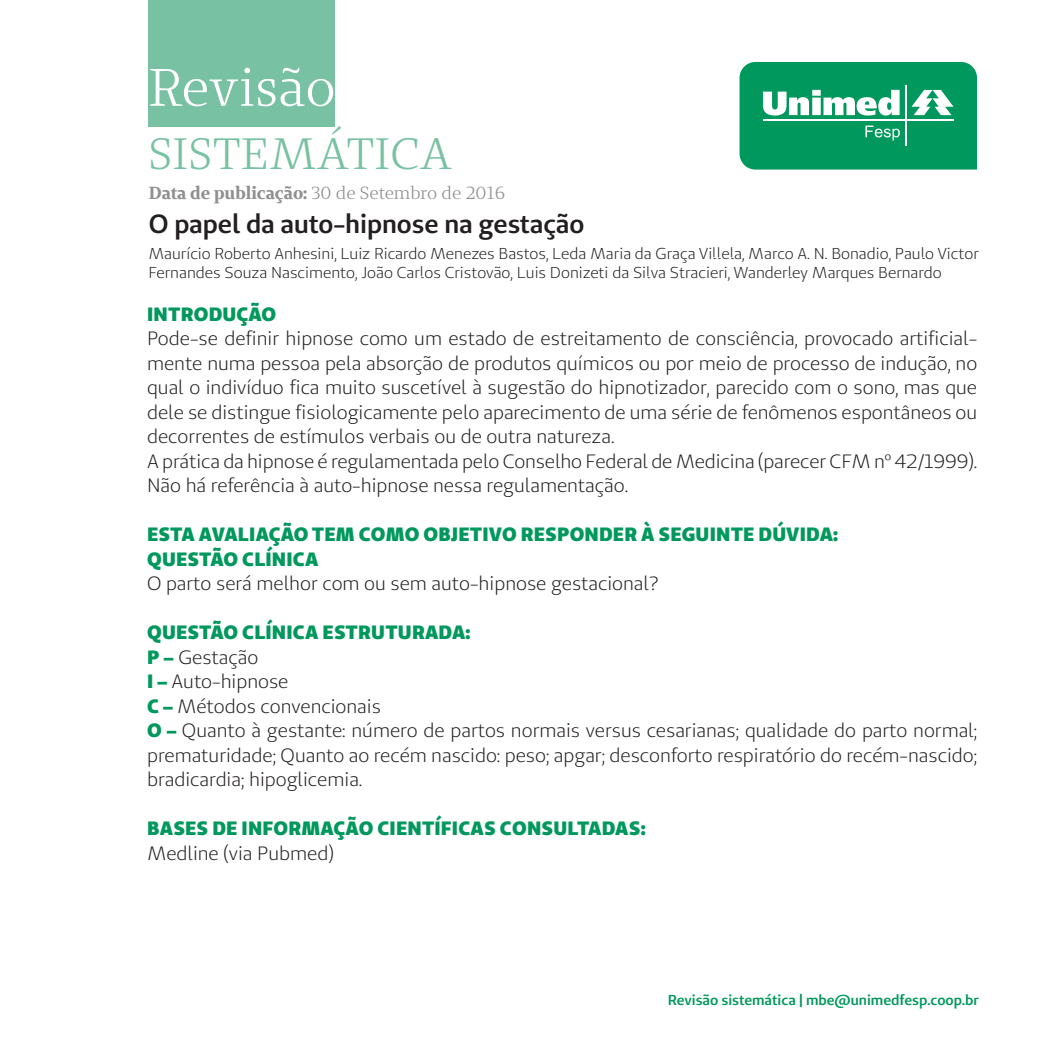
<style>
.page{position:relative;width:1042px;height:1042px;background:#fff}
.page>*{position:absolute;margin:0;border:0;box-sizing:border-box;transform-origin:0 0}
.t1{font:52.5px "Unimed Serif";color:#fff}
.t2{font:43.75px "Unimed Serif";letter-spacing:.01em;color:#78c1a2}
.Título{font:600 26.25px "Unimed Sans";color:#231f20}
.Texto{font:19.25px/24.5px "Unimed Sans";color:#231f20;text-align:justify}
.Intertítulo{font:900 19.25px "Unimed Sans";letter-spacing:.01em;color:#00985c}
.t3{font:17.5px "Unimed Serif";color:#909090}
.Referências{font:15.75px/18.9px "Unimed Sans";color:#231f20}
.t4{font:600 14.35px "Unimed Sans";color:#00985c}
.s1{font-weight:700}
.s2{font-weight:900;color:#00985c}
</style>
<div class="page">
<div style="left:148px;top:0;width:186px;height:127px;background:#78c1a2"></div>
<svg style="left:739px;top:62px;width:238px;height:108px;background:#24a673"></svg>
<h1 class="t1" style="left:148px;top:54px;width:189px">Revisão</h1>
<h2 class="t2" style="left:148px;top:126px;width:305px">SISTEMÁTICA</h2>
<p class="t3" style="left:149px;top:181px;width:358px"><span class="s1">Data de publicação:</span> 30 de Setembro de 2016</p>
<p class="Título" style="left:149px;top:207px;width:437px">O papel da auto-hipnose na gestação</p>
<p class="Referências" style="left:148px;top:243px;width:832px">Maurício Roberto Anhesini, Luiz Ricardo Menezes Bastos, Leda Maria da Graça Villela, Marco A. N. Bonadio, Paulo Victor<br>Fernandes Souza Nascimento, João Carlos Cristovão, Luis Donizeti da Silva Stracieri, Wanderley Marques Bernardo</p>
<p class="Intertítulo" style="left:147px;top:301px;width:131px">INTRODUÇÃO</p>
<p class="Texto" style="left:147px;top:326px;width:832px">Pode-se definir hipnose como um estado de estreitamento de consciência, provocado artificial&shy;mente numa pessoa pela absorção de produtos químicos ou por meio de processo de indução, no qual o indivíduo fica muito suscetível à sugestão do hipnotizador, parecido com o sono, mas que dele se distingue fisiologicamente pelo aparecimento de uma série de fenômenos espontâneos ou decorrentes de estímulos verbais ou de outra natureza.</p>
<p class="Texto" style="left:147px;top:448px;width:831px">A prática da hipnose é regulamentada pelo Conselho Federal de Medicina (parecer CFM nº 42/1999).<br>Não há referência à auto-hipnose nessa regulamentação.</p>
<p class="Intertítulo" style="left:147px;top:521px;width:692px">ESTA AVALIAÇÃO TEM COMO OBJETIVO RESPONDER À SEGUINTE DÚVIDA:</p>
<p class="Intertítulo" style="left:147px;top:546px;width:173px">QUESTÃO CLÍNICA</p>
<p class="Texto" style="left:147px;top:571px;width:513px">O parto será melhor com ou sem auto-hipnose gestacional?</p>
<p class="Intertítulo" style="left:147px;top:619px;width:325px">QUESTÃO CLÍNICA ESTRUTURADA:</p>
<p class="Texto" style="left:147px;top:644px;width:113px"><span class="s2">P –</span> Gestação</p>
<p class="Texto" style="left:147px;top:669px;width:143px"><span class="s2">I –</span> Auto-hipnose</p>
<p class="Texto" style="left:147px;top:693px;width:235px"><span class="s2">C –</span> Métodos convencionais</p>
<p class="Texto" style="left:147px;top:718px;width:831px"><span class="s2">O –</span> Quanto à gestante: número de partos normais versus cesarianas; qualidade do parto normal; prematuridade; Quanto ao recém nascido: peso; apgar; desconforto respiratório do recém-nascido; bradicardia; hipoglicemia.</p>
<p class="Intertítulo" style="left:147px;top:815px;width:500px">BASES DE INFORMAÇÃO CIENTÍFICAS CONSULTADAS:</p>
<p class="Texto" style="left:147px;top:840px;width:188px">Medline (via Pubmed)</p>
<p class="t4" style="left:668px;top:990px;width:313px">Revisão sistemática | mbe@unimedfesp.coop.br</p>
</div>
